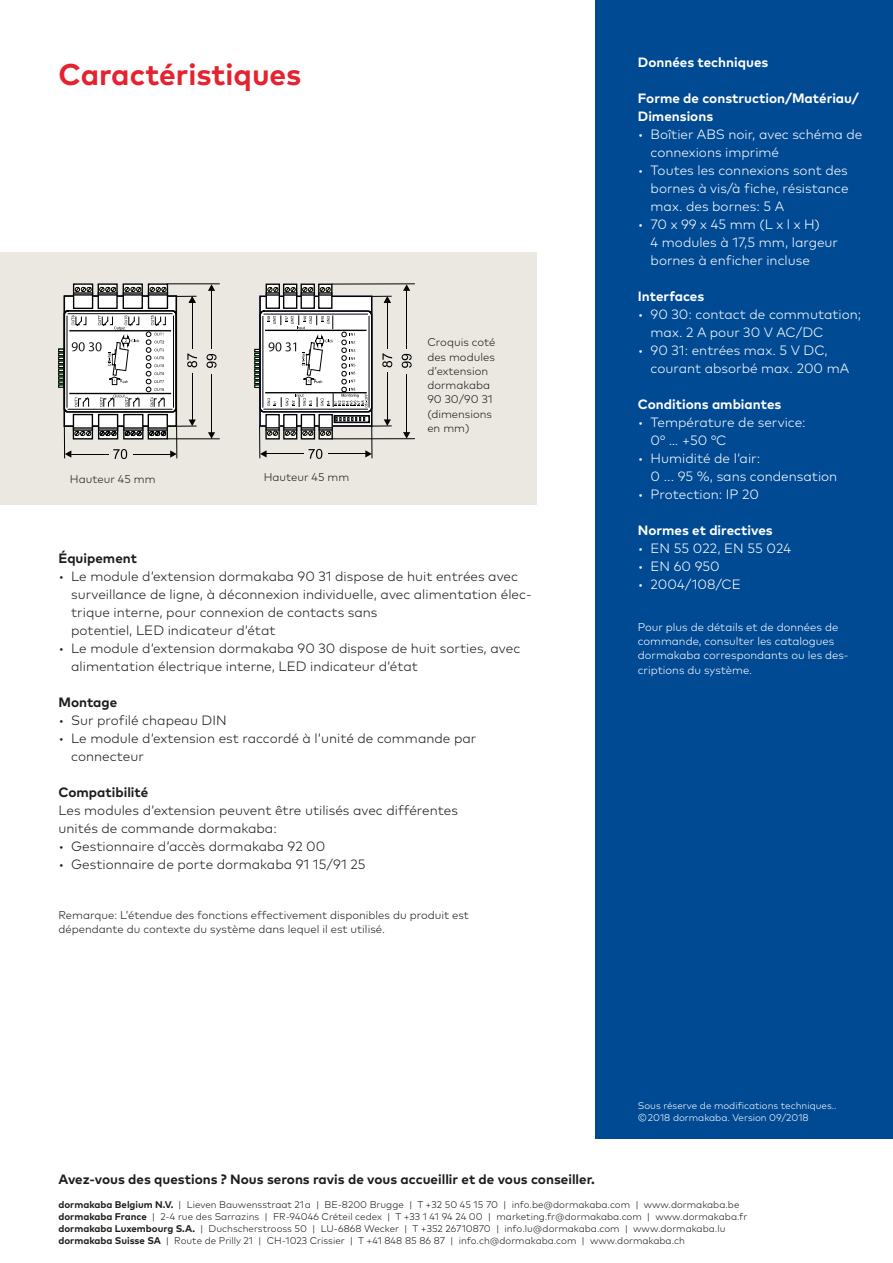
<style>
.page{position:relative;width:893px;height:1263px;background:#fff}
.page>*{position:absolute;margin:0;border:0;box-sizing:border-box;transform-origin:0 0}
.t1{font:700 30px "Mark Pro";color:#e52330}
.t2{font:300 13.5px/18px "Mark Pro";color:#1d1d1b}
.t3{font:300 13.5px/18px "Mark Pro";color:#fff}
.t4{font:700 13.5px/18px "Mark Pro";color:#fff}
.t5{font:700 13.5px "Mark Pro";color:#1d1d1b}
.t6{font:300 11.25px/14.2px "Mark Pro";color:#1d1d1b}
.t7{font:300 11.25px/14.2px "Mark Pro";color:#fff}
.t8{font:300 9.75px/12px "Mark Pro";color:#1d1d1b}
.t9{font:300 9.75px/12px "Mark Pro";color:#fff}
.s1{font-weight:700}
</style>
<div class="page">
<div style="left:0;top:253px;width:537px;height:252px;background:#eae8e1"></div>
<svg style="left:66px;top:297px;width:109px;height:128px"></svg>
<div style="left:148px;top:284px;width:19px;height:24px;background:#fff"></div>
<div style="left:148px;top:283px;width:20px;height:26px;border:1px solid #020203"></div>
<svg style="left:148px;top:283px;width:19px;height:13px"></svg>
<div style="left:123px;top:284px;width:19px;height:24px;background:#fff"></div>
<div style="left:123px;top:283px;width:20px;height:26px;border:1px solid #020203"></div>
<svg style="left:123px;top:283px;width:19px;height:13px"></svg>
<div style="left:98px;top:284px;width:19px;height:24px;background:#fff"></div>
<div style="left:98px;top:283px;width:20px;height:26px;border:1px solid #020203"></div>
<div style="left:74px;top:284px;width:19px;height:24px;background:#fff"></div>
<div style="left:73px;top:283px;width:20px;height:26px;border:1px solid #020203"></div>
<svg style="left:74px;top:283px;width:43px;height:13px"></svg>
<div style="left:73px;top:415px;width:19px;height:24px;background:#fff"></div>
<div style="left:73px;top:414px;width:20px;height:25px;border:1px solid #020203"></div>
<svg style="left:73px;top:427px;width:19px;height:10px"></svg>
<div style="left:99px;top:415px;width:19px;height:24px;background:#fff"></div>
<div style="left:98px;top:414px;width:20px;height:25px;border:1px solid #020203"></div>
<svg style="left:99px;top:427px;width:19px;height:10px"></svg>
<div style="left:124px;top:415px;width:19px;height:24px;background:#fff"></div>
<div style="left:123px;top:414px;width:20px;height:25px;border:1px solid #020203"></div>
<div style="left:148px;top:415px;width:19px;height:24px;background:#fff"></div>
<div style="left:148px;top:414px;width:20px;height:25px;border:1px solid #020203"></div>
<svg style="left:124px;top:427px;width:43px;height:10px"></svg>
<svg style="left:58px;top:309px;width:120px;height:104px;background:#c9c9c8"></svg>
<svg style="left:187px;top:353px;width:10px;height:14px"></svg>
<svg style="left:207px;top:354px;width:9px;height:14px"></svg>
<hr style="left:168px;top:283px;width:51px;height:1px;background:#020203">
<hr style="left:168px;top:438px;width:51px;height:1px;background:#020203">
<svg style="left:208px;top:284px;width:7px;height:7px"></svg>
<hr style="left:211px;top:290px;width:1px;height:59px;background:#020203">
<svg style="left:177px;top:296px;width:19px;height:7px"></svg>
<hr style="left:192px;top:302px;width:1px;height:47px;background:#020203">
<svg style="left:177px;top:419px;width:19px;height:8px"></svg>
<hr style="left:192px;top:373px;width:1px;height:47px;background:#020203">
<svg style="left:208px;top:432px;width:7px;height:7px"></svg>
<hr style="left:211px;top:374px;width:1px;height:59px;background:#020203">
<hr style="left:64px;top:426px;width:1px;height:32px;background:#020203">
<hr style="left:176px;top:426px;width:1px;height:32px;background:#020203">
<svg style="left:65px;top:450px;width:6px;height:8px"></svg>
<hr style="left:71px;top:454px;width:37px;height:1px;background:#020203">
<svg style="left:170px;top:450px;width:7px;height:8px"></svg>
<hr style="left:133px;top:454px;width:38px;height:1px;background:#020203">
<svg style="left:113px;top:449px;width:14px;height:10px"></svg>
<div style="left:260px;top:296px;width:112px;height:130px;background:#fff"></div>
<div style="left:265px;top:414px;width:15px;height:25px;border:1px solid #020203"></div>
<div style="left:283px;top:414px;width:14px;height:25px;border:1px solid #020203"></div>
<div style="left:301px;top:414px;width:14px;height:25px;border:1px solid #020203"></div>
<div style="left:318px;top:414px;width:15px;height:25px;border:1px solid #020203"></div>
<div style="left:318px;top:284px;width:14px;height:25px;border:1px solid #020203"></div>
<div style="left:301px;top:284px;width:14px;height:25px;border:1px solid #020203"></div>
<div style="left:283px;top:284px;width:14px;height:25px;border:1px solid #020203"></div>
<div style="left:266px;top:284px;width:14px;height:25px;border:1px solid #020203"></div>
<svg style="left:266px;top:283px;width:66px;height:13px"></svg>
<svg style="left:402px;top:354px;width:10px;height:14px"></svg>
<hr style="left:332px;top:283px;width:82px;height:1px;background:#020203">
<hr style="left:332px;top:438px;width:82px;height:1px;background:#020203">
<svg style="left:403px;top:284px;width:7px;height:7px"></svg>
<hr style="left:406px;top:290px;width:1px;height:59px;background:#020203">
<svg style="left:372px;top:296px;width:19px;height:7px"></svg>
<hr style="left:387px;top:302px;width:1px;height:47px;background:#020203">
<svg style="left:255px;top:310px;width:137px;height:127px"></svg>
<hr style="left:387px;top:373px;width:1px;height:47px;background:#020203">
<svg style="left:403px;top:432px;width:7px;height:7px"></svg>
<hr style="left:406px;top:374px;width:1px;height:59px;background:#020203">
<hr style="left:259px;top:426px;width:1px;height:32px;background:#020203">
<hr style="left:371px;top:426px;width:1px;height:32px;background:#020203">
<svg style="left:260px;top:450px;width:7px;height:7px"></svg>
<hr style="left:266px;top:454px;width:37px;height:1px;background:#020203">
<svg style="left:365px;top:450px;width:7px;height:7px"></svg>
<hr style="left:328px;top:454px;width:38px;height:1px;background:#020203">
<svg style="left:308px;top:449px;width:14px;height:10px"></svg>
<div style="left:595px;top:0;width:298px;height:1138px;background:#004a94"></div>
<h1 class="t1" style="left:58px;top:52px;width:244px">Caractéristiques</h1>
<p class="t6" style="left:70px;top:471px;width:87px">Hauteur 45 mm</p>
<p class="t6" style="left:264px;top:469px;width:87px">Hauteur 45 mm</p>
<p class="t6" style="left:427px;top:334px;width:70px">Croquis coté des modules d’extension dormakaba<br>90 30/90 31 (dimensions en mm)</p>
<p class="t5" style="left:58px;top:547px;width:80px">Équipement</p>
<p class="t2" style="left:71px;top:566px;width:462px;text-indent:-13px">• Le module d‘extension dormakaba 90 31 dispose de huit entrées avec surveillance de ligne, à déconnexion individuelle, avec alimentation élec&shy;trique interne, pour connexion de contacts sans<br>potentiel, LED indicateur d‘état</p>
<p class="t2" style="left:71px;top:638px;width:450px;text-indent:-13px">• Le module d‘extension dormakaba 90 30 dispose de huit sorties, avec alimentation électrique interne, LED indicateur d‘état</p>
<p class="t5" style="left:58px;top:691px;width:60px">Montage</p>
<p class="t2" style="left:58px;top:710px;width:170px">• Sur profilé chapeau DIN</p>
<p class="t2" style="left:71px;top:728px;width:407px;text-indent:-13px">• Le module d‘extension est raccordé à l‘unité de commande par connecteur</p>
<p class="t5" style="left:58px;top:781px;width:91px">Compatibilité</p>
<p class="t2" style="left:58px;top:800px;width:401px">Les modules d‘extension peuvent être utilisés avec différentes unités de commande dormakaba:</p>
<p class="t2" style="left:58px;top:836px;width:268px">• Gestionnaire d‘accès dormakaba 92 00</p>
<p class="t2" style="left:58px;top:854px;width:309px">• Gestionnaire de porte dormakaba 91 15/91 25</p>
<p class="t6" style="left:58px;top:907px;width:412px">Remarque: L’étendue des fonctions effectivement disponibles du produit est dépendante du contexte du système dans lequel il est utilisé.</p>
<p class="t4" style="left:638px;top:53px;width:132px">Données techniques</p>
<p class="t4" style="left:638px;top:89px;width:223px">Forme de construction/Matériau/<br>Dimensions</p>
<p class="t3" style="left:651px;top:125px;width:213px;text-indent:-13px">• Boîtier ABS noir, avec schéma de connexions imprimé</p>
<p class="t3" style="left:651px;top:161px;width:200px;text-align:justify;text-indent:-13px">• Toutes les connexions sont des bornes à vis/à fiche, résistance max. des bornes: 5 A</p>
<p class="t3" style="left:651px;top:215px;width:189px;text-indent:-13px">• 70 x 99 x 45 mm (L x l x H)<br>4 modules à 17,5 mm, largeur bornes à enficher incluse</p>
<p class="t4" style="left:638px;top:287px;width:68px">Interfaces</p>
<p class="t3" style="left:651px;top:305px;width:212px;text-indent:-13px">• 90 30: contact de commutation; max. 2 A pour 30 V AC/DC</p>
<p class="t3" style="left:651px;top:341px;width:200px;text-indent:-13px">• 90 31: entrées max. 5 V DC, courant absorbé max. 200 mA</p>
<p class="t4" style="left:638px;top:395px;width:145px">Conditions ambiantes</p>
<p class="t3" style="left:651px;top:413px;width:157px;text-indent:-13px">• Température de service:<br>0° … +50 °C</p>
<p class="t3" style="left:651px;top:449px;width:188px;text-indent:-13px">• Humidité de l‘air:<br>0 ... 95 %, sans condensation</p>
<p class="t3" style="left:638px;top:485px;width:123px">• Protection: IP 20</p>
<p class="t4" style="left:638px;top:520px;width:136px">Normes et directives</p>
<p class="t3" style="left:638px;top:539px;width:155px">• EN 55 022, EN 55 024</p>
<p class="t3" style="left:638px;top:557px;width:83px">• EN 60 950</p>
<p class="t3" style="left:638px;top:575px;width:105px">• 2004/108/CE</p>
<p class="t7" style="left:638px;top:619px;width:212px">Pour plus de détails et de données de commande, consulter les catalogues dormakaba correspondants ou les des&shy;criptions du système.</p>
<p class="t9" style="left:638px;top:1098px;width:200px">Sous réserve de modifications techniques.. © 2018 dormakaba. Version 09/2018</p>
<p class="t9" style="left:638px;top:1098px;width:96px">techniques. hniques.</p>
<p class="t9" style="left:732px;top:1110px;width:71px">Stand 07/2018</p>
<p class="t5" style="left:58px;top:1168px;width:538px">Avez-vous des questions ? Nous serons ravis de vous accueillir et de vous conseiller.</p>
<p class="t8" style="left:58px;top:1197px;width:690px"><span class="s1">dormakaba Belgium N.V.</span> | Lieven Bauwensstraat 21 a | BE-8200 Brugge | T +32 50 45 15 70 | info.be@dormakaba.com | www.dormakaba.be <span class="s1">dormakaba France</span> | 2-4 rue des Sarrazins | FR-94046 Créteil cedex | T +33 1 41 94 24 00 | marketing.fr@dormakaba.com | www.dormakaba.fr <span class="s1">dormakaba Luxembourg S.A.</span> | Duchscherstrooss 50 | LU-6868 Wecker | T +352 26710870 | info.lu@dormakaba.com | www.dormakaba.lu <span class="s1">dormakaba Suisse SA</span> | Route de Prilly 21 | CH-1023 Crissier | T +41 848 85 86 87 | info.ch@dormakaba.com | www.dormakaba.ch</p>
</div>
